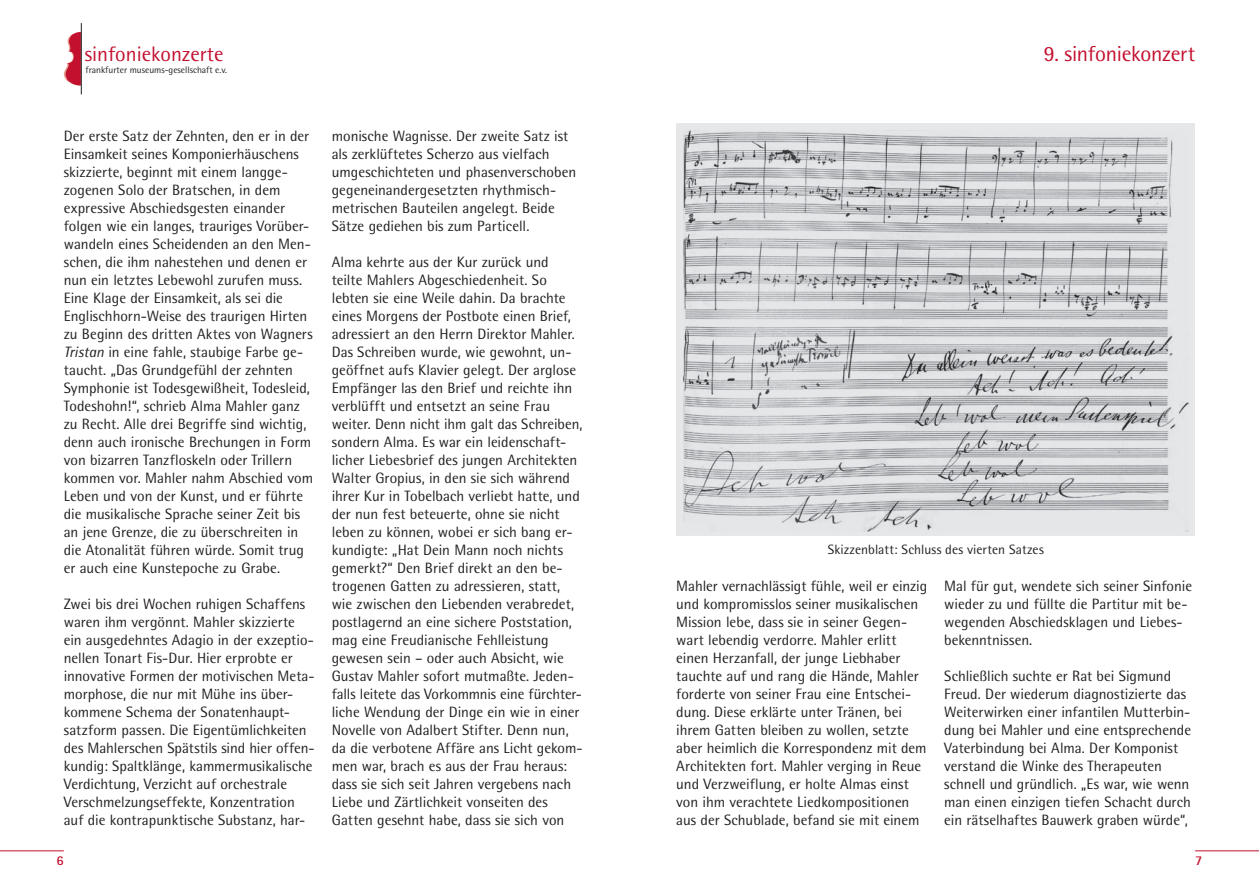
<style>
.page{position:relative;width:1259px;height:893px;background:#fff}
.page>*{position:absolute;margin:0;border:0;box-sizing:border-box;transform-origin:0 0}
.t1{font:21.75px "Rotis Semi Sans";letter-spacing:-.015em;color:#c3102f}
.t2{font:21px "Rotis Semi Sans";color:#c3102f}
.t3{font:15px/18px "Rotis Semi Sans";color:#231f20}
.t4{font:13.5px "Rotis Semi Sans";letter-spacing:.005em;color:#231f20}
.t5{font:700 13.5px "Rotis Sans Serif";color:#c3102f}
.t6{font:700 13.5px "Rotis Semi Sans";color:#c3102f}
.t7{font:9.45px "Rotis Semi Sans";color:#231f20}
.s1{font-style:italic}
</style>
<div class="page">
<hr style="left:0;top:850px;width:64px;height:1px;background:#c3102f">
<hr style="left:1195px;top:850px;width:64px;height:1px;background:#c3102f">
<svg style="left:64px;top:32px;width:17px;height:54px"></svg>
<hr style="left:81px;top:23px;width:1px;height:71px;background:#231f20">
<div style="left:676px;top:123px;width:519px;height:413px;background:#e6e7e9"></div>
<img style="left:683px;top:131px;width:505px;height:401px">
<h2 class="t2" style="left:85px;top:42px;width:140px">sinfoniekonzerte</h2>
<p class="t7" style="left:86px;top:65px;width:143px">frankfurter museums-gesellschaft e.v.</p>
<p class="t3" style="left:64px;top:127px;width:251px">Der erste Satz der Zehnten, den er in der Einsamkeit seines Komponierhäuschens skizzierte, beginnt mit einem langge&shy;zogenen Solo der Bratschen, in dem expressive Abschiedsgesten einander folgen wie ein langes, trauriges Vorüber&shy;wandeln eines Scheidenden an den Men&shy;schen, die ihm nahestehen und denen er nun ein letztes Lebewohl zurufen muss.<br>Eine Klage der Einsamkeit, als sei die Englischhorn-Weise des traurigen Hirten zu Beginn des dritten Aktes von Wagners <span class="s1">Tristan</span> in eine fahle, staubige Farbe ge-- taucht. „Das Grundgefühl der zehnten Symphonie ist Todesgewißheit, Todesleid, Todeshohn!“, schrieb Alma Mahler ganz zu Recht. Alle drei Begriffe sind wichtig, denn auch ironische Brechungen in Form von bizarren Tanzfloskeln oder Trillern kommen vor. Mahler nahm Abschied vom Leben und von der Kunst, und er führte die musikalische Sprache seiner Zeit bis an jene Grenze, die zu überschreiten in die Atonalität führen würde. Somit trug er auch eine Kunstepoche zu Grabe.</p>
<p class="t3" style="left:64px;top:595px;width:252px">Zwei bis drei Wochen ruhigen Schaffens waren ihm vergönnt. Mahler skizzierte ein ausgedehntes Adagio in der exzeptio&shy;nellen Tonart Fis-Dur. Hier erprobte er innovative Formen der motivischen Meta&shy;morphose, die nur mit Mühe ins über&shy;kommene Schema der Sonatenhaupt&shy;satzform passen. Die Eigentümlichkeiten des Mahlerschen Spätstils sind hier offen&shy;kundig: Spaltklänge, kammermusikalische Verdichtung, Verzicht auf orchestrale Verschmelzungseffekte, Konzentration auf die kontrapunktische Substanz, har-</p>
<p class="t3" style="left:332px;top:127px;width:246px">monische Wagnisse. Der zweite Satz ist als zerklüftetes Scherzo aus vielfach umgeschichteten und phasenverschoben gegeneinandergesetzten rhythmisch&shy;metrischen Bauteilen angelegt. Beide Sätze gediehen bis zum Particell.</p>
<p class="t3" style="left:332px;top:253px;width:252px">Alma kehrte aus der Kur zurück und teilte Mahlers Abgeschiedenheit. So lebten sie eine Weile dahin. Da brachte eines Morgens der Postbote einen Brief, adressiert an den Herrn Direktor Mahler.<br>Das Schreiben wurde, wie gewohnt, un-- geöffnet aufs Klavier gelegt. Der arglose Empfänger las den Brief und reichte ihn verblüfft und entsetzt an seine Frau weiter. Denn nicht ihm galt das Schreiben, sondern Alma. Es war ein leidenschaft&shy;licher Liebesbrief des jungen Architekten Walter Gropius, in den sie sich während ihrer Kur in Tobelbach verliebt hatte, und der nun fest beteuerte, ohne sie nicht leben zu können, wobei er sich bang er-- kundigte: „Hat Dein Mann noch nichts gemerkt?“ Den Brief direkt an den be-- trogenen Gatten zu adressieren, statt, wie zwischen den Liebenden verabredet, postlagernd an eine sichere Poststation, mag eine Freudianische Fehlleistung gewesen sein – oder auch Absicht, wie Gustav Mahler sofort mutmaßte. Jeden&shy;falls leitete das Vorkommnis eine fürchter&shy;liche Wendung der Dinge ein wie in einer Novelle von Adalbert Stifter. Denn nun, da die verbotene Affäre ans Licht gekom&shy;men war, brach es aus der Frau heraus: dass sie sich seit Jahren vergebens nach Liebe und Zärtlichkeit vonseiten des Gatten gesehnt habe, dass sie sich von</p>
<h1 class="t1" style="left:1043px;top:41px;width:153px">9. sinfoniekonzert</h1>
<p class="t4" style="left:827px;top:541px;width:217px">Skizzenblatt: Schluss des vierten Satzes</p>
<p class="t3" style="left:676px;top:577px;width:252px">Mahler vernachlässigt fühle, weil er einzig und kompromisslos seiner musikalischen Mission lebe, dass sie in seiner Gegen&shy;wart lebendig verdorre. Mahler erlitt einen Herzanfall, der junge Liebhaber tauchte auf und rang die Hände, Mahler forderte von seiner Frau eine Entschei&shy;dung. Diese erklärte unter Tränen, bei ihrem Gatten bleiben zu wollen, setzte aber heimlich die Korrespondenz mit dem Architekten fort. Mahler verging in Reue und Verzweiflung, er holte Almas einst von ihm verachtete Liedkompositionen aus der Schublade, befand sie mit einem</p>
<p class="t3" style="left:944px;top:577px;width:249px">Mal für gut, wendete sich seiner Sinfonie wieder zu und füllte die Partitur mit be-- wegenden Abschiedsklagen und Liebes&shy;bekenntnissen.</p>
<p class="t3" style="left:944px;top:667px;width:248px">Schließlich suchte er Rat bei Sigmund Freud. Der wiederum diagnostizierte das Weiterwirken einer infantilen Mutterbin&shy;dung bei Mahler und eine entsprechende Vaterbindung bei Alma. Der Komponist verstand die Winke des Therapeuten schnell und gründlich. „Es war, wie wenn man einen einzigen tiefen Schacht durch ein rätselhaftes Bauwerk graben würde“,</p>
<p class="t5" style="left:57px;top:852px;width:9px">6</p>
<p class="t6" style="left:1195px;top:852px;width:9px">7</p>
</div>
